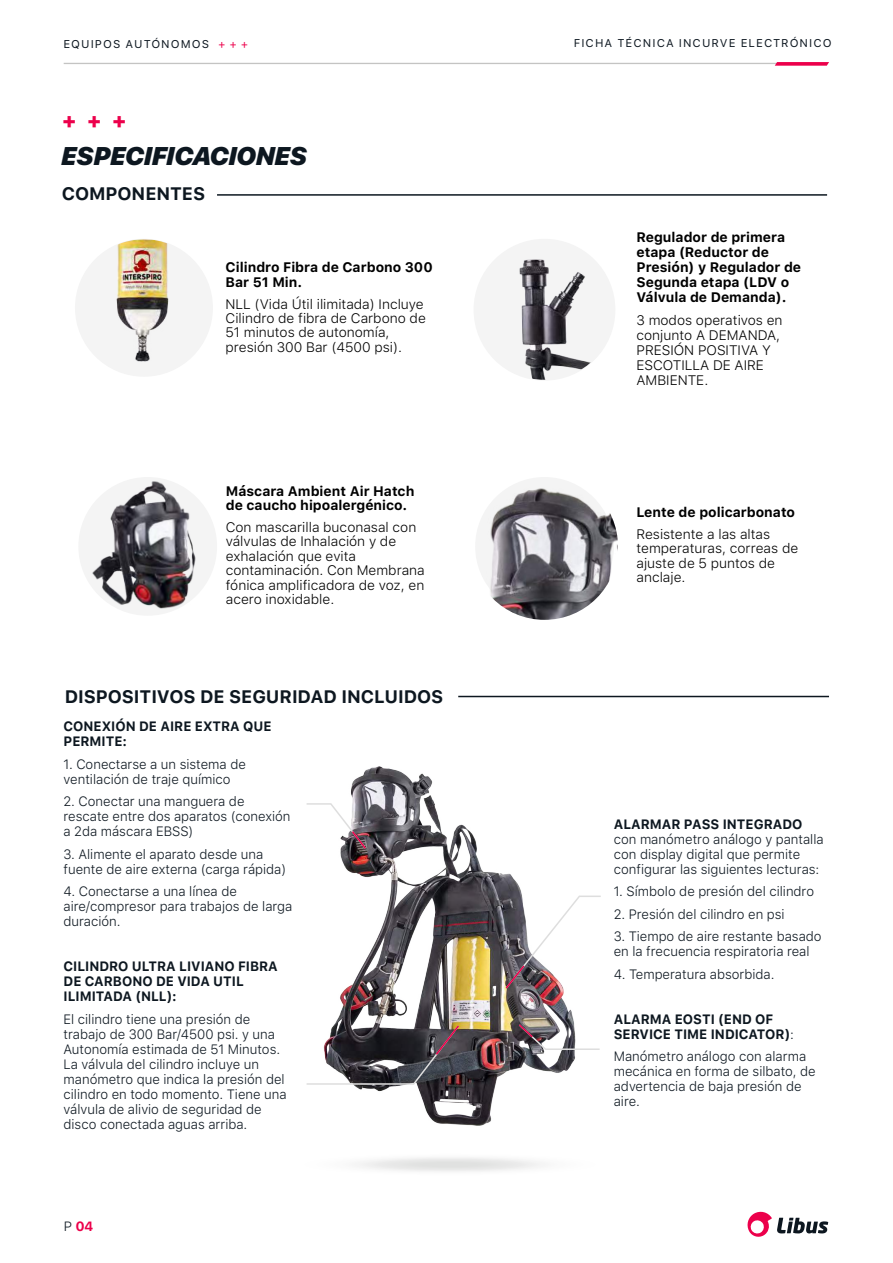
<style>
.page{position:relative;width:893px;height:1263px;background:#fff}
.page>*{position:absolute;margin:0;border:0;box-sizing:border-box;transform-origin:0 0}
.t1{font:italic 900 25.5px "SF Pro Display";letter-spacing:-.005em;color:#0d1720}
.t2{font:800 21px "SF Pro Text";color:#ec004b}
.t3{font:700 18px "SF Pro Text";letter-spacing:-.005em;color:#0d1720}
.t4{font:300 13.8px/14.4px "SF Pro Text";color:#000}
.t5{font:700 13.8px/15.1px "SF Pro Text";color:#000}
.t6{font:300 13.5px/15px "SF Pro Text";color:#0d1720}
.t7{font:700 13.5px/15px "SF Pro Text";color:#0d1720}
.t8{font:700 13.35px "SF Pro Display";color:#ec004b}
.t9{font:11.25px "SF Pro Display";letter-spacing:.15em;color:#0d1720}
.s1{color:#ec004b}
.s2{font-family:"SF Pro Text";font-weight:300;color:#0d1720}
.s3{font-weight:300}
</style>
<div class="page">
<div style="left:70px;top:469px;width:155px;height:155px;border:8px solid #fff;border-radius:50%"></div>
<img style="left:78px;top:473px;width:143px;height:145px">
<div style="left:467px;top:469px;width:155px;height:155px;border:8px solid #fff;border-radius:50%"></div>
<img style="left:471px;top:473px;width:147px;height:147px;border-radius:73px">
<div style="left:67px;top:231px;width:154px;height:154px;border:8px solid #fff;border-radius:50%"></div>
<img style="left:75px;top:239px;width:138px;height:135px">
<div style="left:465px;top:231px;width:159px;height:158px;border:8px solid #fff;border-radius:50%"></div>
<img style="left:474px;top:238px;width:141px;height:142px;border-radius:71px">
<hr style="left:217px;top:194px;width:610px;height:2px;background:#0d1720">
<hr style="left:458px;top:696px;width:371px;height:1px;background:#0d1720">
<svg style="left:281px;top:1151px;width:337px;height:26px"></svg>
<img style="left:291px;top:766px;width:317px;height:394px">
<svg style="left:504px;top:895px;width:98px;height:95px"></svg>
<svg style="left:517px;top:1023px;width:84px;height:28px"></svg>
<svg style="left:305px;top:802px;width:62px;height:48px"></svg>
<svg style="left:305px;top:1024px;width:156px;height:61px"></svg>
<svg style="left:747px;top:1211px;width:81px;height:26px"></svg>
<hr style="left:64px;top:63px;width:755px;height:1px;background:#c4c4c3">
<svg style="left:775px;top:62px;width:54px;height:4px"></svg>
<p class="t9" style="left:64px;top:36px;width:186px">EQUIPOS AUTÓNOMOS <span class="s1">+ + +</span></p>
<p class="t9" style="left:574px;top:35px;width:259px">FICHA TÉCNICA INCURVE ELECTRÓNICO</p>
<h2 class="t2" style="left:62px;top:106px;width:66px">+ + +</h2>
<h1 class="t1" style="left:61px;top:138px;width:247px">ESPECIFICACIONES</h1>
<h3 class="t3" style="left:62px;top:181px;width:145px">COMPONENTES</h3>
<p class="t5" style="left:226px;top:259px;width:209px;line-height:14.4px">Cilindro Fibra de Carbono 300<br>Bar 51 Min.</p>
<p class="t4" style="left:226px;top:296px;width:202px">NLL (Vida Útil ilimitada) Incluye<br>Cilindro de fibra de Carbono de<br>51 minutos de autonomía, presión 300 Bar (4500 psi).</p>
<p class="t5" style="left:226px;top:483px;width:190px;line-height:14.4px">Máscara Ambient Air Hatch de caucho hipoalergénico.</p>
<p class="t4" style="left:226px;top:519px;width:200px">Con mascarilla buconasal con válvulas de Inhalación y de exhalación que evita contaminación. Con Membrana fónica amplificadora de voz, en acero inoxidable.</p>
<h3 class="t3" style="left:65px;top:683px;width:380px">DISPOSITIVOS DE SEGURIDAD INCLUIDOS</h3>
<p class="t7" style="left:64px;top:718px;width:210px">CONEXIÓN DE AIRE EXTRA QUE<br>PERMITE:</p>
<p class="t6" style="left:64px;top:756px;width:184px">1. Conectarse a un sistema de ventilación de traje químico</p>
<p class="t6" style="left:64px;top:793px;width:229px">2. Conectar una manguera de rescate entre dos aparatos (conexión a 2da máscara EBSS)</p>
<p class="t6" style="left:64px;top:846px;width:224px">3. Alimente el aparato desde una fuente de aire externa (carga rápida)</p>
<p class="t6" style="left:64px;top:883px;width:230px">4. Conectarse a una línea de aire/compresor para trabajos de larga duración.</p>
<p class="t7" style="left:64px;top:958px;width:216px">CILINDRO ULTRA LIVIANO FIBRA<br>DE CARBONO DE VIDA UTIL<br>ILIMITADA (NLL):</p>
<p class="t6" style="left:64px;top:1011px;width:225px">El cilindro tiene una presión de trabajo de 300 Bar/4500 psi. y una Autonomía estimada de 51 Minutos.<br>La válvula del cilindro incluye un manómetro que indica la presión del cilindro en todo momento. Tiene una válvula de alivio de seguridad de disco conectada aguas arriba.</p>
<p class="t8" style="left:64px;top:1219px;width:31px"><span class="s2">P</span> 04</p>
<p class="t5" style="left:636px;top:228px;width:166px">Regulador de primera etapa (Reductor de<br>Presión) y Regulador de<br>Segunda etapa (LDV o<br>Válvula de Demanda).</p>
<p class="t4" style="left:636px;top:312px;width:148px;line-height:15.1px">3 modos operativos en conjunto A DEMANDA,<br>PRESIÓN POSITIVA Y<br>ESCOTILLA DE AIRE<br>AMBIENTE.</p>
<p class="t5" style="left:636px;top:504px;width:160px">Lente de policarbonato</p>
<p class="t4" style="left:636px;top:526px;width:163px">Resistente a las altas temperaturas, correas de ajuste de 5 puntos de anclaje.</p>
<p class="t7" style="left:614px;top:816px;width:190px">ALARMAR PASS INTEGRADO</p>
<p class="t6" style="left:614px;top:831px;width:211px">con manómetro análogo y pantalla con display digital que permite configurar las siguientes lecturas:</p>
<p class="t6" style="left:614px;top:883px;width:202px">1. Símbolo de presión del cilindro</p>
<p class="t6" style="left:614px;top:906px;width:172px">2. Presión del cilindro en psi</p>
<p class="t6" style="left:614px;top:928px;width:209px">3. Tiempo de aire restante basado en la frecuencia respiratoria real</p>
<p class="t6" style="left:614px;top:966px;width:162px">4. Temperatura absorbida.</p>
<p class="t7" style="left:614px;top:1011px;width:182px">ALARMA EOSTI (END OF<br>SERVICE TIME INDICATOR)<span class="s3">:</span></p>
<p class="t6" style="left:614px;top:1048px;width:203px">Manómetro análogo con alarma mecánica en forma de silbato, de advertencia de baja presión de aire.</p>
</div>
